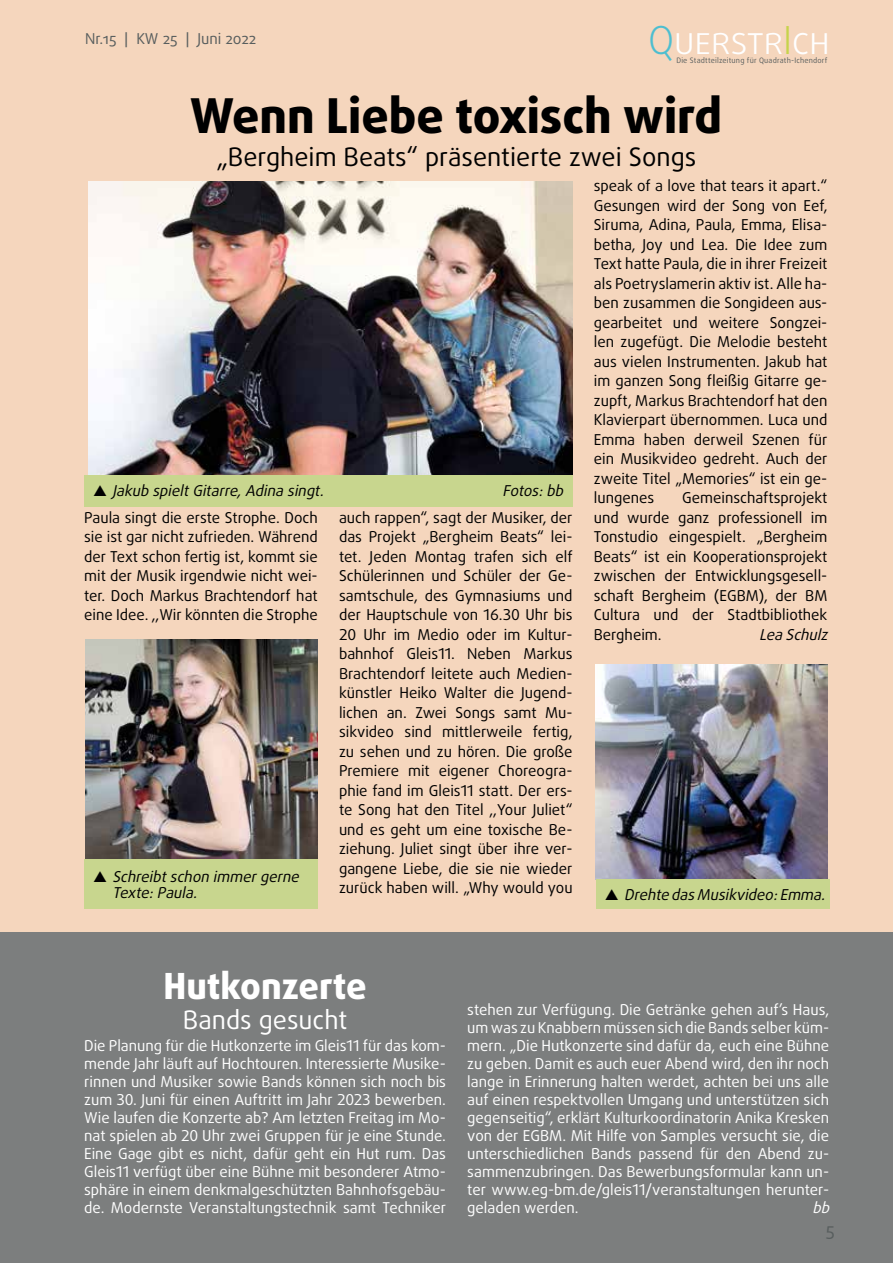
<style>
.page{position:relative;width:893px;height:1263px;background:#fff}
.page>*{position:absolute;margin:0;border:0;box-sizing:border-box;transform-origin:0 0}
.t1{font:800 48px "Daxline Pro";color:#000}
.t2{font:300 38.55px "Daxline Pro";letter-spacing:-.01em;color:#fff}
.t3{font:800 36px "Daxline Pro";color:#fff}
.t4{font:25.5px "Daxline Pro";color:#000}
.t5{font:25.5px "Daxline Pro";color:#fff}
.t6{font:18px "Daxline Pro";color:#585e5e}
.t7{font:15px/19.5px "Daxline Pro";color:#000;text-align:justify}
.t8{font:15px/18px "Daxline Pro";color:#fff;text-align:justify}
.t9{font:italic 15px/16.5px "Daxline Pro";color:#000}
.t10{font:15px "Daxline Pro";color:#585e5e}
.t11{font:italic 15px "Daxline Pro";color:#fff}
.t12{font:7.5px "Daxline Pro";letter-spacing:.025em;color:#585e5e}
.s1{color:#4dbed0}
.s2{color:#c6d34c}
</style>
<div class="page">
<div style="left:0;top:0;width:893px;height:932px;background:#f5d6bd"></div>
<div style="left:0;top:932px;width:893px;height:331px;background:#7c7e7e"></div>
<img style="left:86px;top:639px;width:231px;height:221px">
<img style="left:88px;top:181px;width:485px;height:294px">
<img style="left:595px;top:664px;width:232px;height:215px">
<div style="left:84px;top:475px;width:489px;height:31px;background:#c8d68e"></div>
<div style="left:84px;top:860px;width:233px;height:49px;background:#c8d68e"></div>
<div style="left:596px;top:879px;width:233px;height:30px;background:#c8d68e"></div>
<h2 class="t2" style="left:648px;top:14px;width:183px"><span class="s1">Q</span>uerstr<span class="s2">I</span>ch</h2>
<p class="t12" style="left:676px;top:55px;width:153px">Die Stadtteilzeitung für Quadrath-Ichendorf</p>
<h1 class="t1" style="left:190px;top:83px;width:534px">Wenn Liebe toxisch wird</h1>
<h3 class="t4" style="left:216px;top:140px;width:482px">„Bergheim Beats“ präsentierte zwei Songs</h3>
<p class="t10" style="left:85px;top:28px;width:173px">Nr.15 | KW 25 | Juni 2022</p>
<p class="t9" style="left:112px;top:483px;width:217px">Jakub spieltGitarre,Adina singt.</p>
<p class="t9" style="left:503px;top:483px;width:66px">Fotos:bb</p>
<p class="t7" style="left:84px;top:508px;width:235px">Paula singt die erste Strophe. Doch sie ist gar nicht zufrieden. Während der Text schon fertig ist, kommt sie mit der Musik irgendwie nicht wei&shy;ter. Doch Markus Brachtendorf hat eine Idee. ,,Wir könnten die Strophe</p>
<p class="t7" style="left:339px;top:508px;width:235px">auch rappen“, sagt der Musiker, der das Projekt „Bergheim Beats“ lei&shy;tet. Jeden Montag trafen sich elf Schülerinnen und Schüler der Ge&shy;samtschule, des Gymnasiums und der Hauptschule von 16.30 Uhr bis 20 Uhr im Medio oder im Kultur&shy;bahnhof Gleis11. Neben Markus Brachtendorf leitete auch Medien&shy;künstler Heiko Walter die Jugend&shy;lichen an. Zwei Songs samt Mu&shy;sikvideo sind mittlerweile fertig, zu sehen und zu hören. Die große Premiere mit eigener Choreogra&shy;phie fand im Gleis11 statt. Der ers&shy;te Song hat den Titel ,,Your Juliet“ und es geht um eine toxische Be&shy;ziehung. Juliet singt über ihre ver&shy;gangene Liebe, die sie nie wieder zurück haben will. „Why would you</p>
<p class="t9" style="left:112px;top:868px;width:192px">Schreibtschon immergerne<br>Texte:Paula.</p>
<p class="t7" style="left:594px;top:176px;width:235px">speak of a love that tears it apart.“ Gesungen wird der Song von Eef, Siruma, Adina, Paula, Emma, Elisa&shy;betha, Joy und Lea. Die Idee zum Text hatte Paula, die in ihrer Freizeit als Poetryslamerin aktiv ist. Alle ha&shy;ben zusammen die Songideen aus&shy;gearbeitet und weitere Songzei&shy;len zugefügt. Die Melodie besteht aus vielen Instrumenten. Jakub hat im ganzen Song fleißig Gitarre ge&shy;zupft, Markus Brachtendorf hat den Klavierpart übernommen. Luca und Emma haben derweil Szenen für ein Musikvideo gedreht. Auch der zweite Titel „Memories“ ist ein ge&shy;lungenes</p>
<p class="t7" style="left:594px;top:488px;width:235px;text-indent:88px">Gemeinschaftsprojekt und wurde ganz professionell im Tonstudio eingespielt. „Bergheim Beats“ ist ein Kooperationsprojekt zwischen der Entwicklungsgesell&shy;schaft Bergheim (EGBM), der BM Cultura und der Stadtbibliothek Bergheim.</p>
<p class="t9" style="left:759px;top:626px;width:75px">LeaSchulz</p>
<p class="t9" style="left:624px;top:886px;width:206px">Drehte dasMusikvideo:Emma.</p>
<h3 class="t3" style="left:163px;top:962px;width:205px">Hutkonzerte</h3>
<h3 class="t5" style="left:183px;top:1003px;width:166px">Bands gesucht</h3>
<p class="t8" style="left:84px;top:1037px;width:363px">Die Planung für die Hutkonzerte im Gleis11 für das kom&shy;mende Jahr läuft auf Hochtouren. Interessierte Musike&shy;rinnen und Musiker sowie Bands können sich noch bis zum 30. Juni für einen Auftritt im Jahr 2023 bewerben.<br>Wie laufen die Konzerte ab? Am letzten Freitag im Mo&shy;nat spielen ab 20 Uhr zwei Gruppen für je eine Stunde.<br>Eine Gage gibt es nicht, dafür geht ein Hut rum. Das Gleis11 verfügt über eine Bühne mit besonderer Atmo&shy;sphäre in einem denkmalgeschützten Bahnhofsgebäu&shy;de. Modernste Veranstaltungstechnik samt Techniker</p>
<p class="t8" style="left:467px;top:1001px;width:363px">stehen zur Verfügung. Die Getränke gehen auf’s Haus, um was zu Knabbern müssen sich die Bands selber küm&shy;mern. „Die Hutkonzerte sind dafür da, euch eine Bühne zu geben. Damit es auch euer Abend wird, den ihr noch lange in Erinnerung halten werdet, achten bei uns alle auf einen respektvollen Umgang und unterstützen sich gegenseitig“, erklärt Kulturkoordinatorin Anika Kresken von der EGBM. Mit Hilfe von Samples versucht sie, die unterschiedlichen Bands passend für den Abend zu&shy;sammenzubringen. Das Bewerbungsformular kann un&shy;ter www.eg-bm.de/gleis11/veranstaltungen herunter&shy;geladen werden.</p>
<p class="t11" style="left:812px;top:1198px;width:23px">bb</p>
<p class="t6" style="left:826px;top:1218px;width:10px">5</p>
</div>
